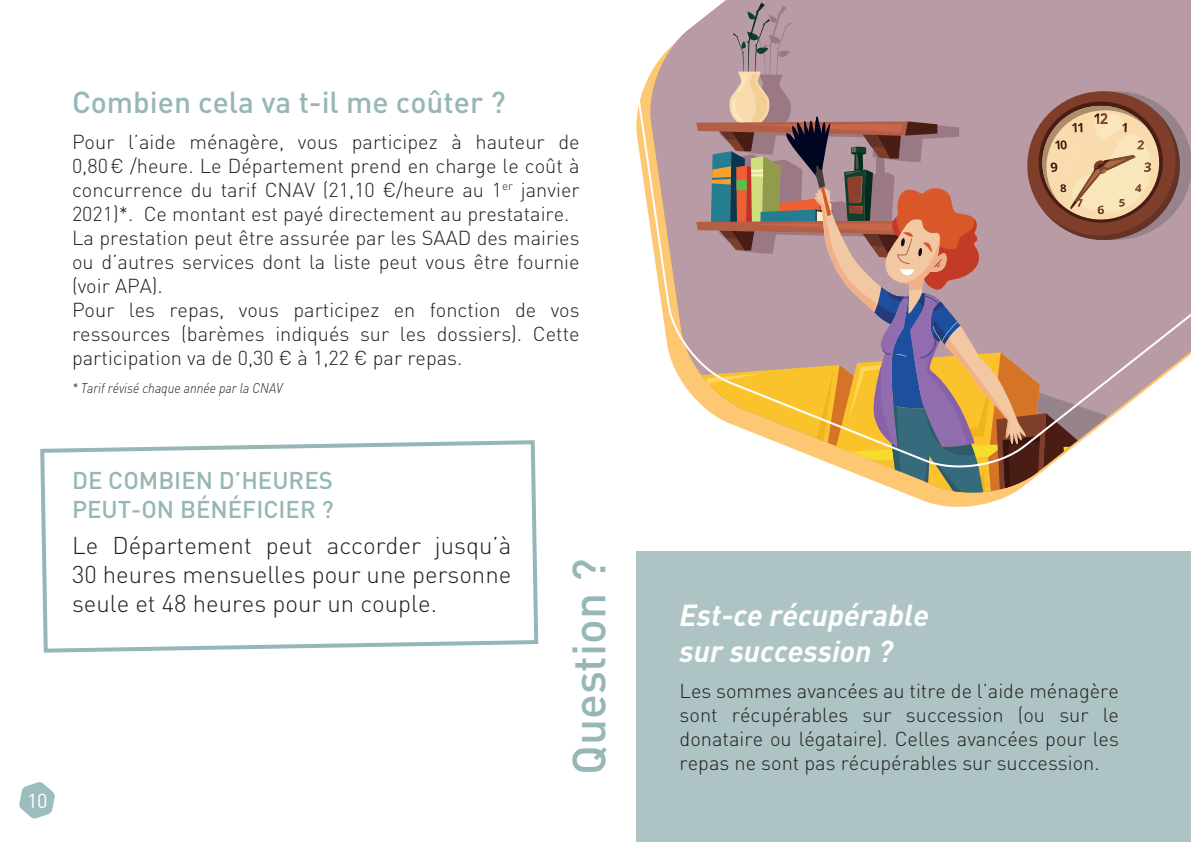
<style>
.page{position:relative;width:1191px;height:842px;background:#fff}
.page>*{position:absolute;margin:0;border:0;box-sizing:border-box;transform-origin:0 0}
.t1{font:500 46px "DIN";color:#97b6b7}
.t2{font:italic 700 30px/36px "DIN";color:#fff}
.t3{font:500 30px "DIN";color:#97b6b7}
.t4{font:300 24px/28.8px "DIN";color:#231f20;text-align:justify}
.t5{font:500 24px/28.8px "DIN";color:#97b6b7}
.t6{font:300 20px/24px "DIN";color:#231f20}
.t7{font:20px "DIN";color:#fff}
.t8{font:italic 300 14px "DIN";color:#231f20;scale:.9 1}
</style>
<div class="page">
<svg style="left:859px;top:475px;width:179px;height:23px"></svg>
<svg style="left:636px;top:0;width:555px;height:475px"></svg>
<div style="left:636px;top:552px;width:555px;height:290px;background:#adc3c4"></div>
<svg style="left:40px;top:440px;width:499px;height:213px"></svg>
<svg style="left:19px;top:782px;width:36px;height:37px"></svg>
<h2 class="t3" style="left:72px;top:83px;width:435px">Combien cela va t-il me coûter ?</h2>
<p class="t6" style="left:72px;top:129px;width:509px">Pour l’aide ménagère, vous participez à hauteur de 0,80€ /heure. Le Département prend en charge le coût à concurrence du tarif CNAV (21,10 €/heure au 1<sup>er</sup> janvier 2021)*. Ce montant est payé directement au prestataire.<br>La prestation peut être assurée par les SAAD des mairies ou d’autres services dont la liste peut vous être fournie (voir APA).<br>Pour les repas, vous participez en fonction de vos ressources (barèmes indiqués sur les dossiers). Cette participation va de 0,30 € à 1,22 € par repas.</p>
<p class="t8" style="left:72px;top:379px;width:236px">* Tarif révisé chaque année par la CNAV</p>
<p class="t5" style="left:72px;top:465px;width:263px">DE COMBIEN D’HEURES<br>PEUT-ON BÉNÉFICIER ?</p>
<p class="t4" style="left:72px;top:531px;width:441px">Le Département peut accorder jusqu’à 30 heures mensuelles pour une personne seule et 48 heures pour un couple.</p>
<p class="t7" style="left:27px;top:788px;width:22px">10</p>
<h1 class="t1" style="left:559px;top:775px;width:218px;rotate:-90deg">Question ?</h1>
<h2 class="t2" style="left:679px;top:596px;width:251px">Est-ce récupérable sur succession ?</h2>
<p class="t6" style="left:679px;top:678px;width:441px;text-align:justify">Les sommes avancées au titre de l’aide ménagère sont récupérables sur succession (ou sur le donataire ou légataire). Celles avancées pour les</p>
<p class="t6" style="left:679px;top:750px;width:421px">repas ne sont pas récupérables sur succession.</p>
</div>
